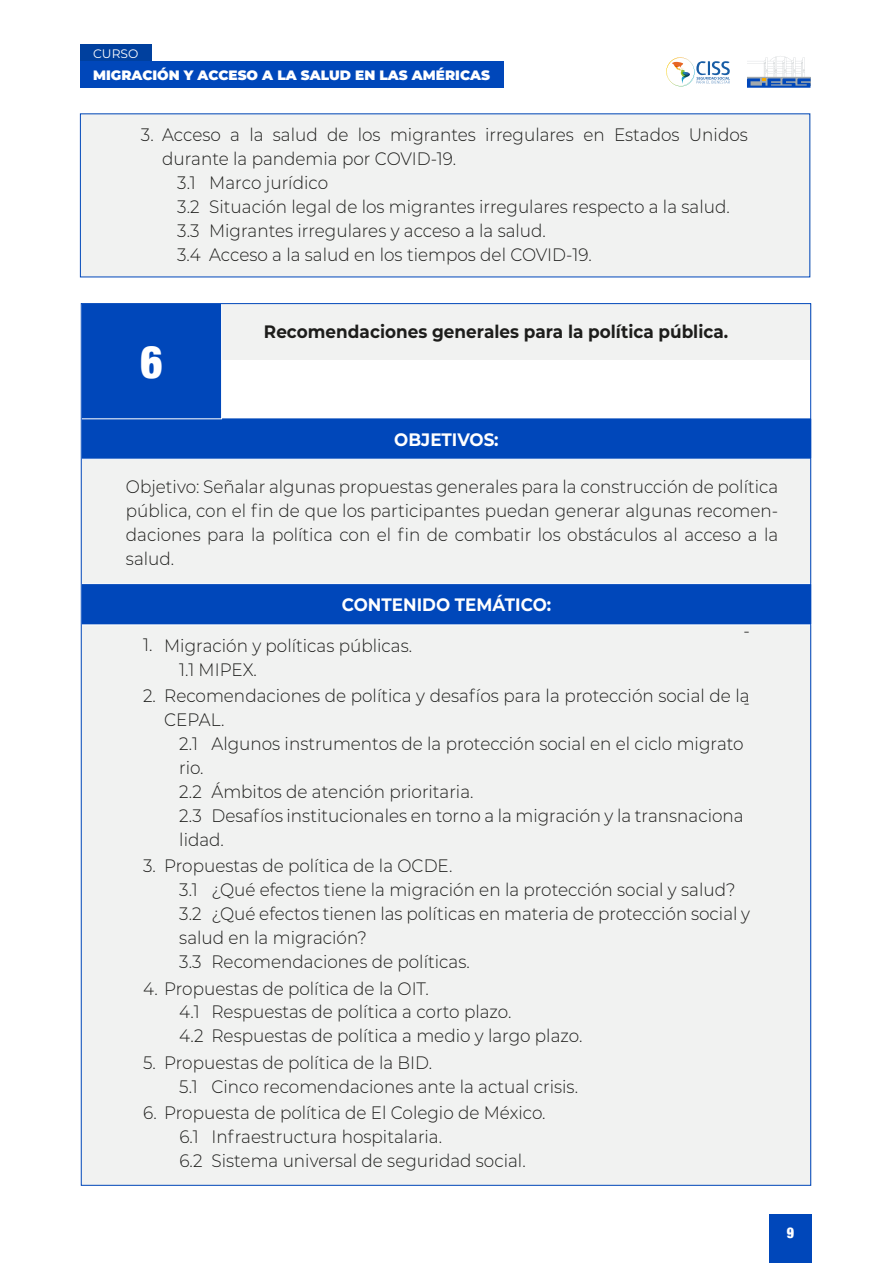
<style>
.page{position:relative;width:893px;height:1263px;background:#fff}
.page>*{position:absolute;margin:0;border:0;box-sizing:border-box;transform-origin:0 0}
.t1{font:900 condensed 45.45px "Helvetica Neue";color:#fff;scale:.93 1}
.t2{font:300 18px/24px "Montserrat";color:#1d1d1b;scale:.94 1}
.t3{font:700 18px "Montserrat";color:#1d1d1b;scale:.94 1}
.t4{font:700 18px "Montserrat";color:#fff;scale:.93 1}
.t5{font:900 condensed 15px "Helvetica Neue";color:#fff;scale:.93 1}
.t6{font:900 13.65px "Montserrat";color:#fff}
.t7{font:12.3px "Montserrat";color:#fff}
</style>
<div class="page">
<div style="left:80px;top:114px;width:731px;height:163px;background:#f1f2f1"></div>
<svg style="left:747px;top:56px;width:63px;height:32px"></svg>
<svg style="left:666px;top:57px;width:64px;height:29px"></svg>
<div style="left:769px;top:1215px;width:43px;height:48px;background:#0047ba"></div>
<div style="left:80px;top:44px;width:71px;height:19px;background:#00409e"></div>
<div style="left:80px;top:62px;width:423px;height:26px;background:#0047ba"></div>
<div style="left:83px;top:460px;width:729px;height:123px;background:#f1f2f1"></div>
<svg style="left:83px;top:418px;width:729px;height:42px;background:#0a4ebc"></svg>
<div style="left:81px;top:599px;width:731px;height:587px;background:#f1f2f1"></div>
<div style="left:222px;top:304px;width:590px;height:58px;background:#f1f2f1"></div>
<div style="left:222px;top:360px;width:590px;height:58px;background:#fff"></div>
<div style="left:81px;top:303px;width:141px;height:116px;background:#0047ba"></div>
<svg style="left:83px;top:583px;width:729px;height:43px;background:#1052be"></svg>
<p class="t7" style="left:93px;top:45px;width:47px">CURSO</p>
<p class="t6" style="left:93px;top:65px;width:398px">MIGRACIÓN Y ACCESO A LA SALUD EN LAS AMÉRICAS</p>
<p class="t2" style="left:141px;top:122px;width:15px">3.</p>
<p class="t2" style="left:162px;top:122px;width:625px">Acceso a la salud de los migrantes irregulares en Estados Unidos</p>
<p class="t2" style="left:162px;top:146px;width:314px">durante la pandemia por COVID-19.</p>
<p class="t2" style="left:177px;top:170px;width:162px">3.1 Marco jurídico</p>
<p class="t2" style="left:177px;top:194px;width:589px">3.2 Situación legal de los migrantes irregulares respecto a la salud.</p>
<p class="t2" style="left:177px;top:218px;width:394px">3.3 Migrantes irregulares y acceso a la salud.</p>
<p class="t2" style="left:177px;top:242px;width:443px">3.4 Acceso a la salud en los tiempos del COVID-19.</p>
<h1 class="t1" style="left:140px;top:325px;width:25px">6</h1>
<p class="t3" style="left:264px;top:318px;width:495px">Recomendaciones generales para la política pública.</p>
<p class="t4" style="left:394px;top:426px;width:114px">OBJETIVOS:</p>
<p class="t2" style="left:126px;top:474px;width:696px;text-align:justify">Objetivo: Señalar algunas propuestas generales para la construcción de política pública, con el fin de que los participantes puedan generar algunas recomen&shy;daciones para la política con el fin de combatir los obstáculos al acceso a la salud.</p>
<p class="t4" style="left:342px;top:592px;width:227px">CONTENIDO TEMÁTICO:</p>
<p class="t2" style="left:744px;top:618px;width:8px">-</p>
<p class="t2" style="left:143px;top:632px;width:11px">1.</p>
<p class="t2" style="left:179px;top:633px;width:249px;text-indent:-15px">Migración y políticas públicas.<br>1.1 MIPEX.</p>
<p class="t2" style="left:143px;top:683px;width:15px">2.</p>
<p class="t2" style="left:164px;top:683px;width:624px">Recomendaciones de política y desafíos para la protección social de la<br>CEPAL.</p>
<p class="t2" style="left:179px;top:731px;width:602px">2.1 Algunos instrumentos de la protección social en el ciclo migrato rio.<br>2.2 Ámbitos de atención prioritaria.<br>2.3 Desafíos institucionales en torno a la migración y la transnaciona lidad.</p>
<p class="t2" style="left:743px;top:690px;width:8px">-</p>
<p class="t2" style="left:143px;top:853px;width:15px">3.</p>
<p class="t2" style="left:179px;top:853px;width:609px;text-indent:-15px">Propuestas de política de la OCDE.<br>3.1 ¿Qué efectos tiene la migración en la protección social y salud?<br>3.2 ¿Qué efectos tienen las políticas en materia de protección social y salud en la migración?<br>3.3 Recomendaciones de políticas.</p>
<p class="t2" style="left:179px;top:976px;width:430px;text-indent:-36px">4. Propuestas de política de la OIT.<br>4.1 Respuestas de política a corto plazo.<br>4.2 Respuestas de política a medio y largo plazo.</p>
<p class="t2" style="left:179px;top:1050px;width:426px;text-indent:-15px">Propuestas de política de la BID.<br>5.1 Cinco recomendaciones ante la actual crisis.</p>
<p class="t2" style="left:143px;top:1049px;width:15px">5.</p>
<p class="t2" style="left:179px;top:1100px;width:391px;text-indent:-36px">6. Propuesta de política de El Colegio de México.<br>6.1 Infraestructura hospitalaria.<br>6.2 Sistema universal de seguridad social.</p>
<p class="t5" style="left:787px;top:1220px;width:9px">9</p>
</div>
